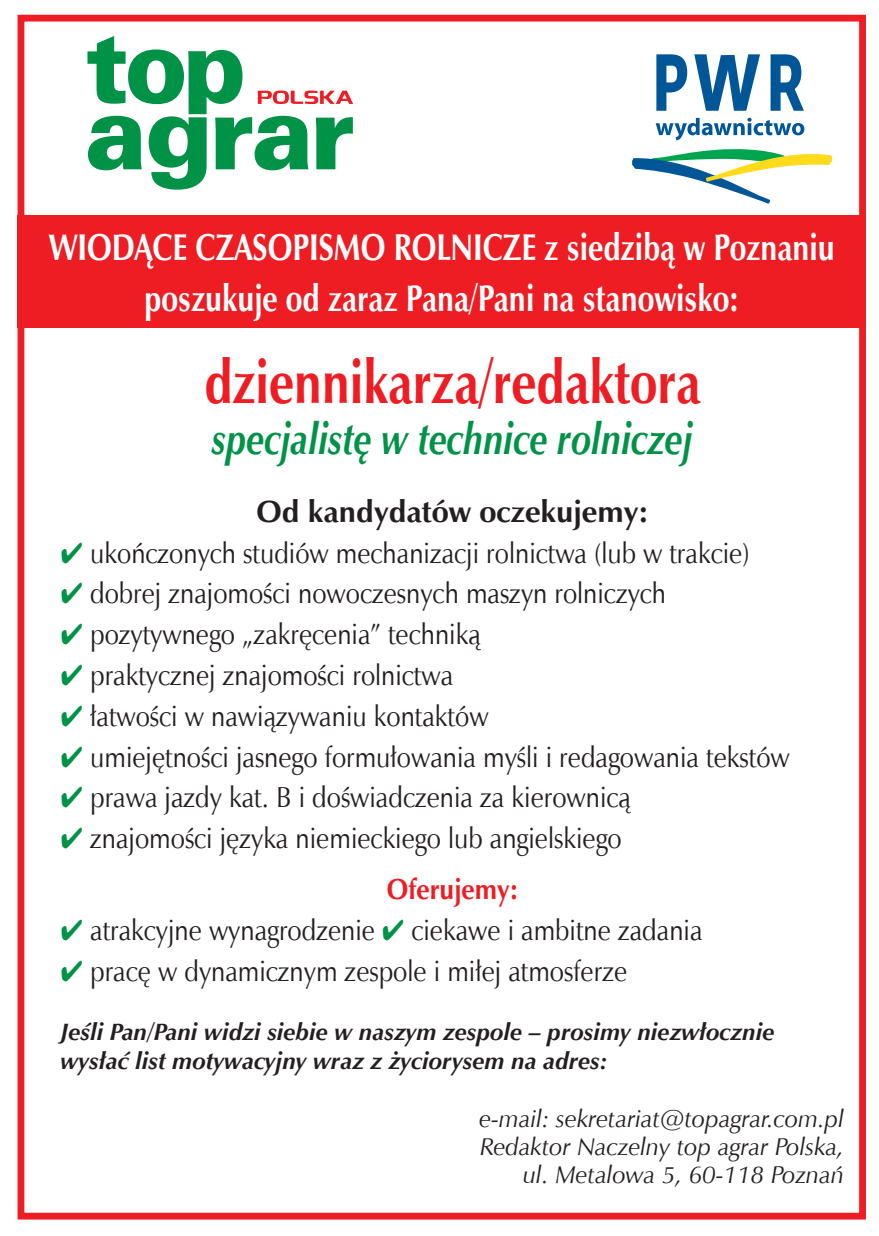
<style>
.page{position:relative;width:879px;height:1236px;background:#fff}
.page>*{position:absolute;margin:0;border:0;box-sizing:border-box;transform-origin:0 0}
.t1{font:700 61.2px "Zapf Humnst EU";color:#ee1d23;scale:.8 1}
.t2{font:italic 700 44.2px "Zapf Humnst EU";color:#009247;scale:.8 1}
.t3{font:700 37.4px/51px "Zapf Humnst EU";color:#fff;text-align:center;scale:.8 1}
.t4{font:700 30.6px "Zapf Humnst EU";color:#231f20}
.t5{font:28.8px/51px "Zapf Humnst EU";color:#231f20;scale:.9 1}
.t6{font:italic 24.4px/27.8px "Zapf Humnst EU";color:#231f20;text-align:right}
.t7{font:italic 700 23.8px/28.8px "Zapf Humnst EU";color:#231f20}
.s1{color:#009247}
.s2{font-weight:700;color:#ee1d23}
</style>
<div class="page">
<svg style="left:656px;top:54px;width:31px;height:57px"></svg>
<svg style="left:694px;top:54px;width:66px;height:57px"></svg>
<svg style="left:770px;top:54px;width:34px;height:57px"></svg>
<svg style="left:632px;top:118px;width:200px;height:86px"></svg>
<div style="left:18px;top:216px;width:848px;height:112px;background:#ee1d23"></div>
<div style="left:18px;top:15px;width:848px;height:1204px;border:7px solid #ee1d23"></div>
<svg style="left:87px;top:36px;width:266px;height:154px"></svg>
<p class="t3" style="left:49px;top:223px;width:984px">WIODĄCE CZASOPISMO ROLNICZE z siedzibą w Poznaniu poszukuje od zaraz Pana/Pani na stanowisko:</p>
<p class="t1" style="left:204px;top:344px;width:622px">dziennikarza/redaktora</p>
<p class="t2" style="left:212px;top:412px;width:603px">specjalistę w technice rolniczej</p>
<p class="t4" style="left:256px;top:492px;width:394px">Od kandydatów oczekujemy:</p>
<p class="t5" style="left:61px;top:527px;width:766px"><span class="s1">✔</span> ukończonych studiów mechanizacji rolnictwa (lub w trakcie)</p>
<p class="t5" style="left:61px;top:568px;width:674px"><span class="s1">✔</span> dobrej znajomości nowoczesnych maszyn rolniczych</p>
<p class="t5" style="left:61px;top:609px;width:468px"><span class="s1">✔</span> pozytywnego „zakręcenia” techniką</p>
<p class="t5" style="left:61px;top:650px;width:437px"><span class="s1">✔</span> praktycznej znajomości rolnictwa</p>
<p class="t5" style="left:61px;top:691px;width:477px"><span class="s1">✔</span> łatwości w nawiązywaniu kontaktów</p>
<p class="t5" style="left:61px;top:731px;width:811px"><span class="s1">✔</span> umiejętności jasnego formułowania myśli i redagowania tekstów</p>
<p class="t5" style="left:61px;top:772px;width:635px"><span class="s1">✔</span> prawa jazdy kat. B i doświadczenia za kierownicą</p>
<p class="t5" style="left:387px;top:813px;width:262px;text-indent:-326px"><span class="s1">✔</span> znajomości języka niemieckiego lub angielskiego<br><span class="s2">Oferujemy:</span></p>
<p class="t5" style="left:61px;top:905px;width:714px"><span class="s1">✔</span> atrakcyjne wynagrodzenie <span class="s1">✔</span> ciekawe i ambitne zadania</p>
<p class="t5" style="left:61px;top:946px;width:630px"><span class="s1">✔</span> pracę w dynamicznym zespole i miłej atmosferze</p>
<p class="t7" style="left:61px;top:1019px;width:715px">Jeśli Pan/Pani widzi siebie w naszym zespole – prosimy niezwłocznie wysłać list motywacyjny wraz z życiorysem na adres:</p>
<p class="t6" style="left:479px;top:1105px;width:366px">e-mail: sekretariat@topagrar.com.pl<br>Redaktor Naczelny top agrar Polska, ul. Metalowa 5, 60-118 Poznań</p>
</div>
